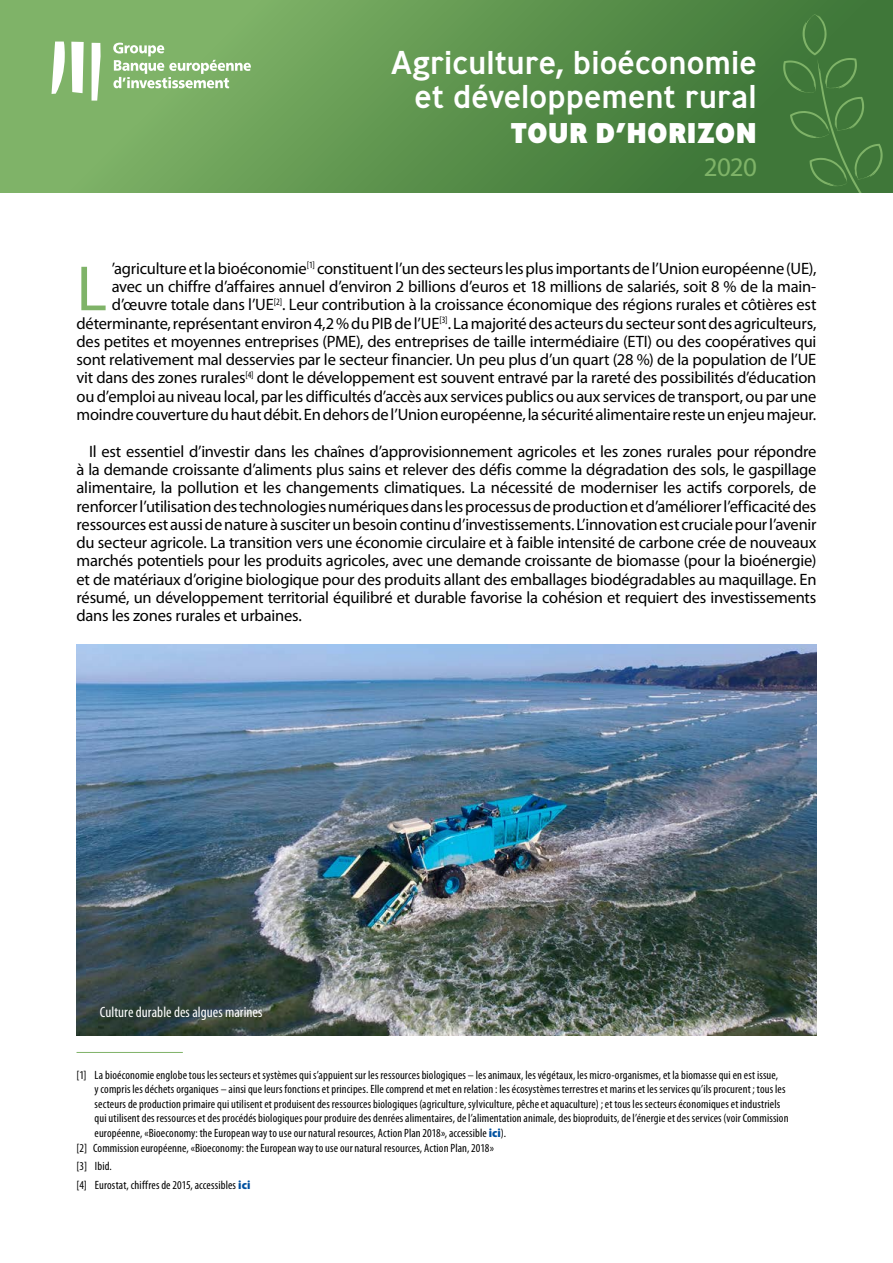
<style>
.page{position:relative;width:893px;height:1263px;background:#fff}
.page>*{position:absolute;margin:0;border:0;box-sizing:border-box;transform-origin:0 0}
.t1{font:64.5px "Myriad Pro";color:#7fb368}
.t2{font:500 33px/34.5px "Ministry";letter-spacing:-.015em;color:#fff;text-align:right}
.t3{font:800 28.5px "Ministry";color:#fff}
.t4{font:27px "Myriad Pro";color:#7fb368}
.t5{font:16.5px/18.3px "Myriad Pro";letter-spacing:-.015em;color:#000;text-align:right}
.t6{font:condensed 15px "Myriad Pro";letter-spacing:.005em;color:#fff}
.t7{font:condensed 12px/14.4px "Myriad Pro";letter-spacing:.01em;color:#000}
.s1{font-weight:900;font-stretch:normal;color:#0051a0}
</style>
<div class="page">
<div style="left:0;top:0;width:893px;height:193px;background:linear-gradient(to right,#86ba6d,#387133)"></div>
<svg style="left:783px;top:14px;width:110px;height:179px;background:#437b3c"></svg>
<svg style="left:52px;top:42px;width:13px;height:52px"></svg>
<svg style="left:71px;top:42px;width:13px;height:51px"></svg>
<svg style="left:92px;top:43px;width:9px;height:58px"></svg>
<svg style="left:113px;top:43px;width:138px;height:45px"></svg>
<hr style="left:77px;top:1052px;width:106px;height:1px;background:#7fb368">
<img style="left:77px;top:644px;width:739px;height:391px">
<h2 class="t2" style="left:391px;top:44px;width:368px">Agriculture, bioéconomie et développement rural</h2>
<h3 class="t3" style="left:511px;top:113px;width:248px">TOUR D’HORIZON</h3>
<h3 class="t4" style="left:704px;top:152px;width:55px">2020</h3>
<p class="t5" style="left:77px;top:259px;width:741px">’agriculture et la bioéconomie<sup>[1]</sup> constituent l’un des secteurs les plus importants de l’Union européenne (UE),<br>avec un chiffre d’affaires annuel d’environ 2 billions d’euros et 18 millions de salariés, soit 8 % de la main&shy;d’œuvre totale dans l’UE<sup>[2]</sup>. Leur contribution à la croissance économique des régions rurales et côtières est déterminante, représentant environ 4,2% du PIB de l’UE<sup>[3]</sup>. La majorité des acteurs du secteur sont des agriculteurs, des petites et moyennes entreprises (PME), des entreprises de taille intermédiaire (ETI) ou des coopératives qui sont relativement mal desservies par le secteur financier. Un peu plus d’un quart (28 %) de la population de l’UE vit dans des zones rurales<sup>[4]</sup> dont le développement est souvent entravé par la rareté des possibilités d’éducation ou d’emploi au niveau local, par les difficultés d’accès aux services publics ou aux services de transport, ou par une moindre couverture du haut débit. En dehors de l’Union européenne, la sécurité alimentaire reste un enjeu majeur.</p>
<p class="t5" style="left:77px;top:442px;width:741px;text-align:justify;text-indent:13px">Il est essentiel d’investir dans les chaînes d’approvisionnement agricoles et les zones rurales pour répondre à la demande croissante d’aliments plus sains et relever des défis comme la dégradation des sols, le gaspillage alimentaire, la pollution et les changements climatiques. La nécessité de moderniser les actifs corporels, de renforcer l’utilisation des technologies numériques dans les processus de production et d’améliorer l’efficacité des ressources est aussi de nature à susciter un besoin continu d’investissements. L’innovation est cruciale pour l’avenir du secteur agricole. La transition vers une économie circulaire et à faible intensité de carbone crée de nouveaux marchés potentiels pour les produits agricoles, avec une demande croissante de biomasse (pour la bioénergie) et de matériaux d’origine biologique pour des produits allant des emballages biodégradables au maquillage. En résumé, un développement territorial équilibré et durable favorise la cohésion et requiert des investissements dans les zones rurales et urbaines.</p>
<h1 class="t1" style="left:77px;top:253px;width:32px">L</h1>
<p class="t6" style="left:100px;top:1004px;width:164px">Culture durable des algues marines</p>
<p class="t7" style="left:95px;top:1068px;width:695px;text-indent:-18px">[1] La bioéconomie englobe tous les secteurs et systèmes qui s’appuient sur les ressources biologiques – les animaux, les végétaux, les micro-organismes, et la biomasse qui en est issue,<br>y compris les déchets organiques – ainsi que leurs fonctions et principes. Elle comprend et met en relation : les écosystèmes terrestres et marins et les services qu’ils procurent ; tous les secteurs de production primaire qui utilisent et produisent des ressources biologiques (agriculture, sylviculture, pêche et aquaculture) ; et tous les secteurs économiques et industriels qui utilisent des ressources et des procédés biologiques pour produire des denrées alimentaires, de l’alimentation animale, des bioproduits, de l’énergie et des services (voir Commission européenne, «Bioeconomy: the European way to use our natural resources, Action Plan 2018», accessible <span class="s1">ici</span>).</p>
<p class="t7" style="left:77px;top:1139px;width:419px;line-height:18.3px">[2] Commission européenne, «Bioeconomy: the European way to use our natural resources, Action Plan, 2018» [3] Ibid.<br>[4] Eurostat, chiffres de 2015, accessibles <span class="s1">ici</span></p>
</div>
